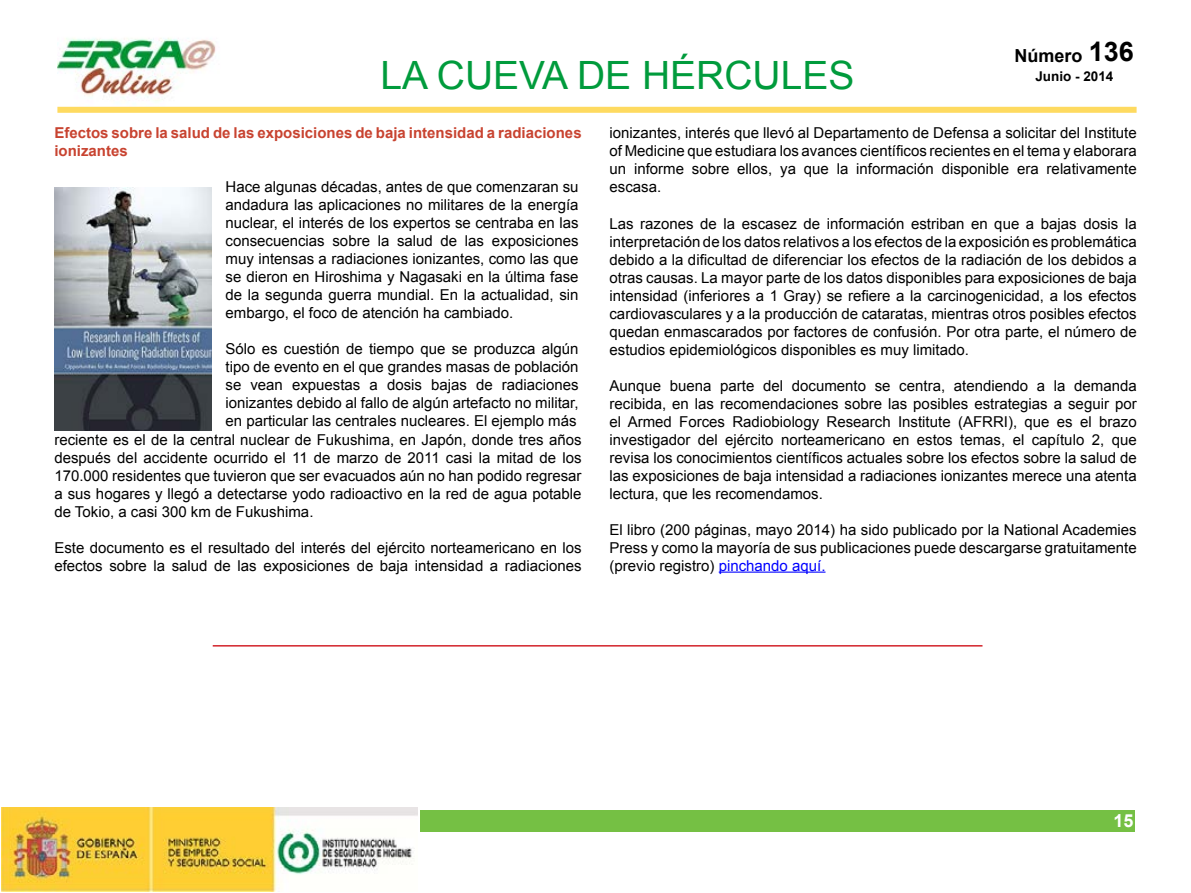
<style>
.page{position:relative;width:1191px;height:893px;background:#fff}
.page>*{position:absolute;margin:0;border:0;box-sizing:border-box;transform-origin:0 0}
.t1{font:39px "Arial";color:#009b3c}
.t2{font:700 18px "Arial";color:#000}
.t3{font:700 18px "Arial";color:#fff}
.Parrafo_normal{font:15px/18px "Arial";color:#000;text-align:justify}
.Encabezado_artículo{font:700 15px/18px "Arial";color:#c84330}
.t4{font:700 13.5px "Arial";color:#000}
.s1{font-size:27px}
.s2{color:#00f}
</style>
<div class="page">
<img style="left:57px;top:38px;width:183px;height:69px">
<img style="left:1px;top:808px;width:417px;height:83px">
<div style="left:420px;top:810px;width:714px;height:22px;background:#75c044"></div>
<div style="left:57px;top:107px;width:1079px;height:6px;background:#feda60"></div>
<hr style="left:718px;top:572px;width:107px;height:1px;background:#00f">
<img style="left:54px;top:187px;width:158px;height:244px">
<hr style="left:213px;top:645px;width:769px;height:2px;background:#d2232a">
<p class="t2" style="left:1014px;top:43px;width:121px">Número <span class="s1">136</span></p>
<p class="t4" style="left:1035px;top:67px;width:80px">Junio - 2014</p>
<p class="t1" style="left:380px;top:50px;width:475px">LA CUEVA DE HÉRCULES</p>
<p class="Encabezado_artículo" style="left:54px;top:125px;width:529px">Efectos sobre la salud de las exposiciones de baja intensidad a radiaciones ionizantes</p>
<p class="Parrafo_normal" style="left:609px;top:124px;width:529px">ionizantes, interés que llevó al Departamento de Defensa a solicitar del Institute of Medicine que estudiara los avances científicos recientes en el tema y elaborara un informe sobre ellos, ya que la información disponible era relativamente escasa.</p>
<p class="Parrafo_normal" style="left:609px;top:214px;width:529px">Las razones de la escasez de información estriban en que a bajas dosis la interpretación de los datos relativos a los efectos de la exposición es problemática debido a la dificultad de diferenciar los efectos de la radiación de los debidos a otras causas. La mayor parte de los datos disponibles para exposiciones de baja intensidad (inferiores a 1 Gray) se refiere a la carcinogenicidad, a los efectos cardiovasculares y a la producción de cataratas, mientras otros posibles efectos quedan enmascarados por factores de confusión. Por otra parte, el número de estudios epidemiológicos disponibles es muy limitado.</p>
<p class="Parrafo_normal" style="left:609px;top:376px;width:529px">Aunque buena parte del documento se centra, atendiendo a la demanda recibida, en las recomendaciones sobre las posibles estrategias a seguir por el Armed Forces Radiobiology Research Institute (AFRRI), que es el brazo investigador del ejército norteamericano en estos temas, el capítulo 2, que revisa los conocimientos científicos actuales sobre los efectos sobre la salud de las exposiciones de baja intensidad a radiaciones ionizantes merece una atenta lectura, que les recomendamos.</p>
<p class="Parrafo_normal" style="left:609px;top:520px;width:529px">El libro (200 páginas, mayo 2014) ha sido publicado por la National Academies Press y como la mayoría de sus publicaciones puede descargarse gratuitamente (previo registro) <span class="s2">pinchando aquí.</span></p>
<p class="Parrafo_normal" style="left:225px;top:178px;width:354px">Hace algunas décadas, antes de que comenzaran su andadura las aplicaciones no militares de la energía nuclear, el interés de los expertos se centraba en las consecuencias sobre la salud de las exposiciones muy intensas a radiaciones ionizantes, como las que se dieron en Hiroshima y Nagasaki en la última fase de la segunda guerra mundial. En la actualidad, sin embargo, el foco de atención ha cambiado.</p>
<p class="Parrafo_normal" style="left:225px;top:340px;width:354px">Sólo es cuestión de tiempo que se produzca algún tipo de evento en el que grandes masas de población se vean expuestas a dosis bajas de radiaciones ionizantes debido al fallo de algún artefacto no militar, en particular las centrales nucleares. El ejemplo más</p>
<p class="Parrafo_normal" style="left:54px;top:430px;width:529px">reciente es el de la central nuclear de Fukushima, en Japón, donde tres años después del accidente ocurrido el 11 de marzo de 2011 casi la mitad de los 170.000 residentes que tuvieron que ser evacuados aún no han podido regresar a sus hogares y llegó a detectarse yodo radioactivo en la red de agua potable de Tokio, a casi 300 km de Fukushima.</p>
<p class="Parrafo_normal" style="left:54px;top:538px;width:529px">Este documento es el resultado del interés del ejército norteamericano en los efectos sobre la salud de las exposiciones de baja intensidad a radiaciones</p>
<p class="t3" style="left:1113px;top:808px;width:22px">15</p>
</div>
